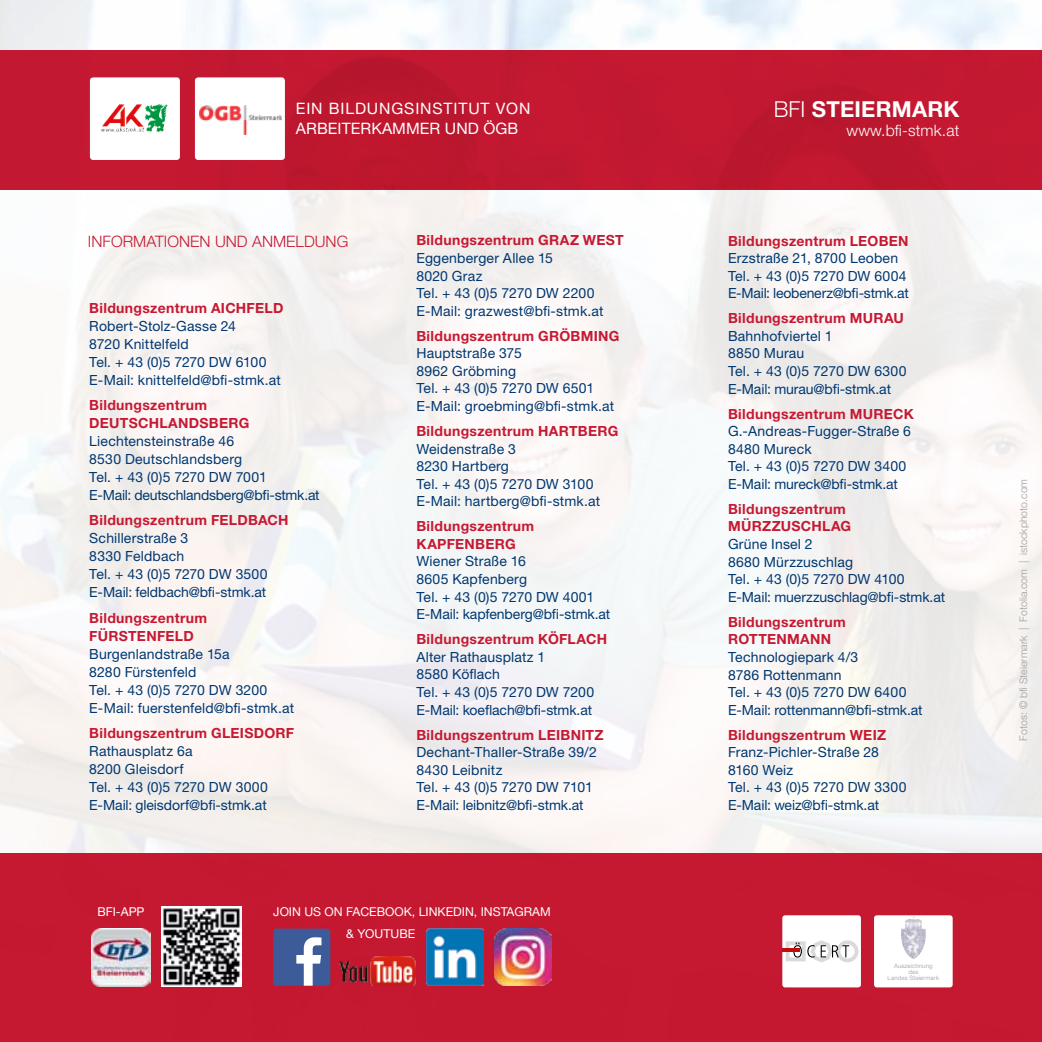
<style>
.page{position:relative;width:1042px;height:1042px;background:#fff}
.page>*{position:absolute;margin:0;border:0;box-sizing:border-box;transform-origin:0 0}
.t1{font:700 22.05px "Helvetica Neue LT";letter-spacing:.01em;color:#fff}
.t2{font:15.75px "Helvetica Neue LT";letter-spacing:.055em;color:#fff}
.t3{font:300 15.75px "Helvetica Neue LT";color:#c61932}
.t4{font:300 15.75px "Helvetica Neue LT";letter-spacing:.01em;color:#fff}
.t5{font:14px/17.5px "Helvetica Neue LT";letter-spacing:.01em;color:#003770}
.t6{font:700 14px/17.5px "Helvetica Neue LT";letter-spacing:.02em;color:#c61932}
.t7{font:12.25px "Helvetica Neue LT";color:#fff}
.t8{font:300 10.5px "Helvetica Neue LT";color:#9d9d9c}
.t9{font:300 6.12px/6.3px "Helvetica Neue LT";letter-spacing:.025em;color:#9496a4;text-align:center}
.s1{font-weight:300}
</style>
<div class="page">
<div style="left:0;top:189px;width:1042px;height:853px;background:#f6f5f4"></div>
<div style="left:0;top:853px;width:1042px;height:189px;background:#c61932"></div>
<div style="left:0;top:50px;width:1042px;height:139px;background:#c61932"></div>
<div style="left:782px;top:915px;width:79px;height:72px;background:#fff;border-radius:3px"></div>
<div style="left:874px;top:915px;width:78px;height:72px;background:#fff;border-radius:3px"></div>
<svg style="left:782px;top:940px;width:76px;height:22px"></svg>
<img style="left:900px;top:915px;width:26px;height:44px">
<div style="left:90px;top:77px;width:90px;height:83px;background:#fff;border-radius:3px"></div>
<div style="left:195px;top:77px;width:90px;height:83px;background:#fff;border-radius:3px"></div>
<img style="left:145px;top:104px;width:14px;height:7px">
<img style="left:200px;top:106px;width:81px;height:29px">
<img style="left:91px;top:928px;width:59px;height:59px">
<div style="left:273px;top:928px;width:57px;height:57px;background:#3e5b99;border-radius:3px"></div>
<svg style="left:296px;top:937px;width:25px;height:48px"></svg>
<img style="left:340px;top:956px;width:75px;height:29px">
<img style="left:426px;top:928px;width:58px;height:58px">
<img style="left:494px;top:928px;width:57px;height:57px">
<div style="left:162px;top:906px;width:80px;height:81px;background:#fff;border:2px solid #fff"></div>
<img style="left:162px;top:907px;width:79px;height:80px">
<p class="t2" style="left:296px;top:99px;width:55px">Ei n Bildu</p>
<p class="t2" style="left:379px;top:99px;width:22px">ngsi</p>
<p class="t2" style="left:420px;top:99px;width:23px">nstitut</p>
<p class="t2" style="left:496px;top:99px;width:36px">von</p>
<p class="t2" style="left:296px;top:119px;width:22px">Arbeiterkammer</p>
<p class="t2" style="left:445px;top:119px;width:75px">und ÖGB</p>
<p class="t3" style="left:88px;top:232px;width:262px">Informationen und Anmeldung</p>
<p class="t6" style="left:416px;top:231px;width:209px">Bildungszentrum Graz West</p>
<p class="t5" style="left:416px;top:249px;width:189px">Eggenberger Allee 15<br>8020 Graz<br>Tel. + 43 (0)5 7270 DW 2200<br>E-Mail: grazwest@bfi-stmk.at</p>
<p class="t6" style="left:416px;top:327px;width:204px">Bildungszentrum Gröbming</p>
<p class="t5" style="left:416px;top:344px;width:199px">Hauptstraße 375<br>8962 Gröbming<br>Tel. + 43 (0)5 7270 DW 6501<br>E-Mail: groebming@bfi-stmk.at</p>
<p class="t6" style="left:416px;top:422px;width:203px">Bildungszentrum Hartberg</p>
<p class="t5" style="left:416px;top:440px;width:185px">Weidenstraße 3<br>8230 Hartberg<br>Tel. + 43 (0)5 7270 DW 3100<br>E-Mail: hartberg@bfi-stmk.at</p>
<p class="t6" style="left:416px;top:517px;width:119px">Bildungszentrum<br>Kapfenberg</p>
<p class="t5" style="left:416px;top:552px;width:195px">Wiener Straße 16<br>8605 Kapfenberg<br>Tel. + 43 (0)5 7270 DW 4001<br>E-Mail: kapfenberg@bfi-stmk.at</p>
<p class="t6" style="left:416px;top:630px;width:192px">Bildungszentrum Köflach</p>
<p class="t5" style="left:416px;top:648px;width:179px">Alter Rathausplatz 1<br>8580 Köflach<br>Tel. + 43 (0)5 7270 DW 7200<br>E-Mail: koeflach@bfi-stmk.at</p>
<p class="t6" style="left:416px;top:725px;width:189px">Bildungszentrum Leibnitz</p>
<p class="t5" style="left:416px;top:743px;width:182px">Dechant-Thaller-Straße 39/2<br>8430 Leibnitz<br>Tel. + 43 (0)5 7270 DW 7101<br>E-Mail: leibnitz@bfi-stmk.at</p>
<p class="t6" style="left:89px;top:299px;width:196px">Bildungszentrum Aichfeld</p>
<p class="t5" style="left:89px;top:316px;width:193px;line-height:18px">Robert-Stolz-Gasse 24<br>8720 Knittelfeld<br>Tel. + 43 (0)5 7270 DW 6100<br>E-Mail: knittelfeld@bfi-stmk.at</p>
<p class="t6" style="left:89px;top:396px;width:162px;line-height:18px">Bildungszentrum<br>Deutschlandsberg</p>
<p class="t5" style="left:89px;top:432px;width:232px;line-height:18px">Liechtensteinstraße 46<br>8530 Deutschlandsberg<br>Tel. + 43 (0)5 7270 DW 7001<br>E-Mail: deutschlandsberg@bfi-stmk.at</p>
<p class="t6" style="left:89px;top:511px;width:201px">Bildungszentrum Feldbach</p>
<p class="t5" style="left:89px;top:529px;width:180px;line-height:18px">Schillerstraße 3<br>8330 Feldbach<br>Tel. + 43 (0)5 7270 DW 3500<br>E-Mail: feldbach@bfi-stmk.at</p>
<p class="t6" style="left:89px;top:608px;width:119px;line-height:18px">Bildungszentrum<br>FÜRSTENFELD</p>
<p class="t5" style="left:89px;top:644px;width:206px;line-height:18px">Burgenlandstraße 15a<br>8280 Fürstenfeld<br>Tel. + 43 (0)5 7270 DW 3200<br>E-Mail: fuerstenfeld@bfi-stmk.at</p>
<p class="t6" style="left:89px;top:724px;width:206px">Bildungszentrum Gleisdorf</p>
<p class="t5" style="left:89px;top:742px;width:180px;line-height:18px">Rathausplatz 6a<br>8200 Gleisdorf<br>Tel. + 43 (0)5 7270 DW 3000<br>E-Mail: gleisdorf@bfi-stmk.at</p>
<p class="t7" style="left:97px;top:904px;width:49px">bfi-App</p>
<p class="t7" style="left:273px;top:904px;width:172px">joi n us on facebook, Li nkedi</p>
<p class="t7" style="left:465px;top:904px;width:37px">n, Instagram</p>
<p class="t7" style="left:346px;top:926px;width:38px">&amp; youtube</p>
<h1 class="t1" style="left:773px;top:95px;width:188px"><span class="s1">BFI</span> STEIERMARK</h1>
<p class="t4" style="left:846px;top:121px;width:114px">www.bfi-stmk.at</p>
<p class="t6" style="left:728px;top:231px;width:182px">Bildungszentrum Leoben</p>
<p class="t5" style="left:728px;top:249px;width:182px">Erzstraße 21, 8700 Leoben<br>Tel. + 43 (0)5 7270 DW 6004<br>E-Mail: leobenerz@bfi-stmk.at</p>
<p class="t6" style="left:728px;top:309px;width:177px">Bildungszentrum Murau</p>
<p class="t5" style="left:728px;top:327px;width:180px">Bahnhofviertel 1<br>8850 Murau<br>Tel. + 43 (0)5 7270 DW 6300<br>E-Mail: murau@bfi-stmk.at</p>
<p class="t6" style="left:728px;top:404px;width:187px">Bildungszentrum Mureck</p>
<p class="t5" style="left:728px;top:422px;width:184px">G.-Andreas-Fugger-Straße 6<br>8480 Mureck<br>Tel. + 43 (0)5 7270 DW 3400<br>E-Mail: mureck@bfi-stmk.at</p>
<p class="t6" style="left:728px;top:500px;width:125px">Bildungszentrum<br>Mürzzuschlag</p>
<p class="t5" style="left:728px;top:535px;width:219px">Grüne Insel 2<br>8680 Mürzzuschlag<br>Tel. + 43 (0)5 7270 DW 4100<br>E-Mail: muerzzuschlag@bfi-stmk.at</p>
<p class="t6" style="left:728px;top:613px;width:119px">Bildungszentrum<br>ROTTEN</p>
<p class="t6" style="left:787px;top:630px;width:25px">MANN</p>
<p class="t5" style="left:728px;top:648px;width:196px">Technologiepark 4/3<br>8786 Rottenmann<br>Tel. + 43 (0)5 7270 DW 6400<br>E-Mail: rottenmann@bfi-stmk.at</p>
<p class="t6" style="left:728px;top:725px;width:160px">Bildungszentrum Weiz</p>
<p class="t5" style="left:728px;top:743px;width:180px">Franz-Pichler-Straße 28<br>8160 Weiz<br>Tel. + 43 (0)5 7270 DW 3300<br>E-Mail: weiz@bfi-stmk.at</p>
<p class="t8" style="left:1017px;top:740px;width:263px;rotate:-90deg">Fotos: © bfi Steiermark | Fotolia.com | istockphoto.com</p>
<p class="t9" style="left:887px;top:962px;width:53px">Auszeichnung<br>des<br>Landes Steiermark</p>
</div>
